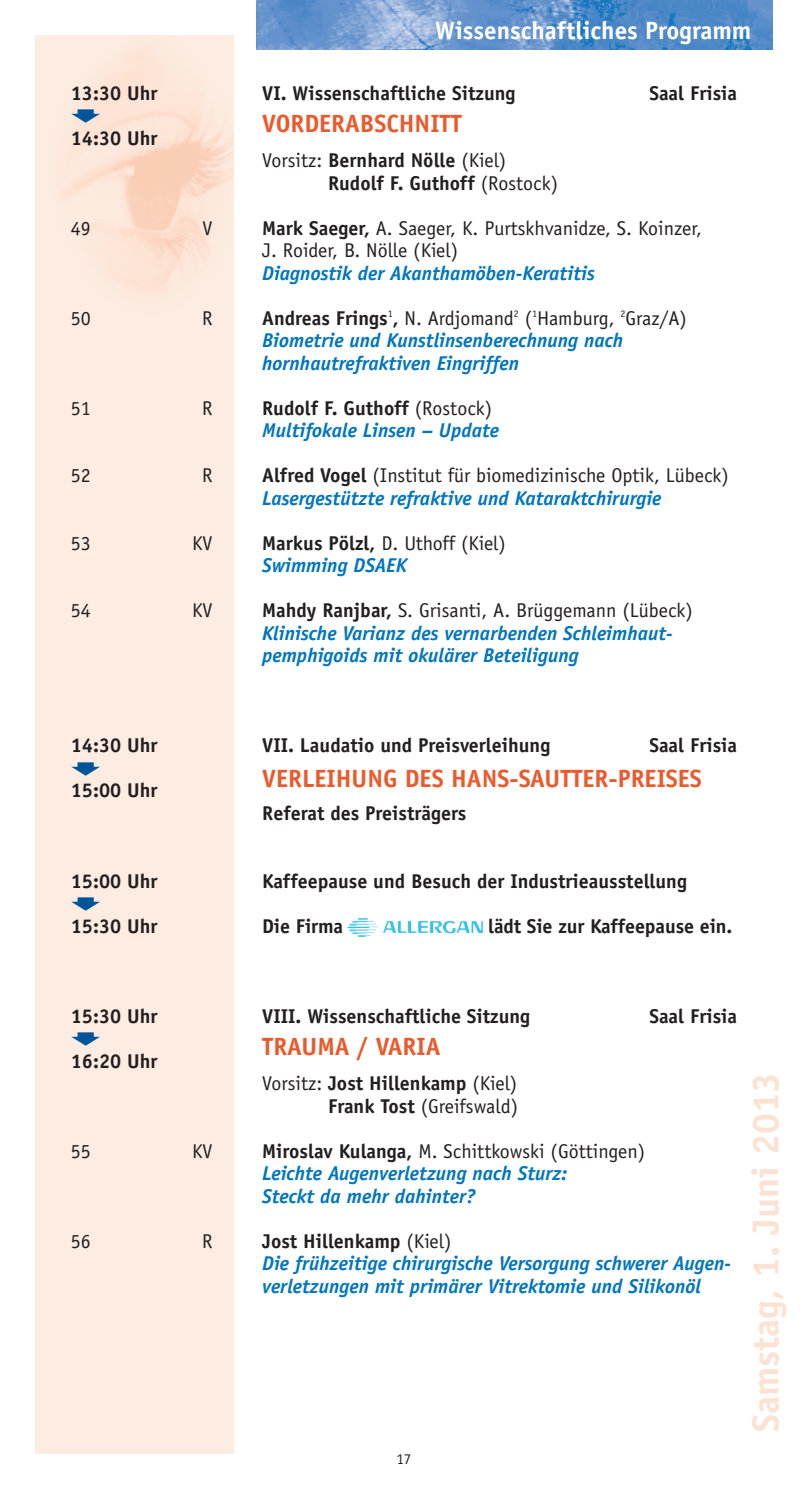
<style>
.page{position:relative;width:808px;height:1489px;background:#fff}
.page>*{position:absolute;margin:0;border:0;box-sizing:border-box;transform-origin:0 0}
.t1{font:700 37.5px "Officina Sans";color:#fce2d3}
.t2{font:30px "European Pi Four";color:#015497}
.t3{font:700 25px "Officina Sans";color:#e95b2d}
.t4{font:700 25px "Officina Sans";color:#fff}
.t5{font:italic 700 20px/22.5px "Officina Sans";color:#0075bd}
.t6{font:700 20px/22.5px "Officina Sans";color:#231f20}
.t7{font:20px/22.5px "Officina Sans";color:#231f20}
.t8{font:15px "Officina Sans";color:#231f20}
.s1{font-weight:400}
.s2{font-weight:700}
.s3{font-style:normal;color:#231f20}
.s4{font-weight:400;font-style:normal;color:#231f20}
.s5{font-weight:700;font-style:italic;color:#0075bd}
</style>
<div class="page">
<img style="left:257px;top:0;width:515px;height:50px">
<div style="left:35px;top:35px;width:199px;height:1418px;background:#fcece1"></div>
<img style="left:63px;top:50px;width:171px;height:243px">
<img style="left:352px;top:918px;width:104px;height:15px">
<p class="t4" style="left:435px;top:21px;width:318px">Wissenschaftliches Programm</p>
<p class="t6" style="left:71px;top:83px;width:88px">13:30 Uhr</p>
<p class="t6" style="left:262px;top:83px;width:255px">VI. Wissenschaftliche Sitzung</p>
<p class="t6" style="left:649px;top:83px;width:89px">Saal Frisia</p>
<h2 class="t2" style="left:71px;top:92px;width:32px">-</h2>
<p class="t3" style="left:262px;top:114px;width:201px">VORDERABSCHNITT</p>
<p class="t6" style="left:71px;top:128px;width:88px">14:30 Uhr</p>
<p class="t6" style="left:328px;top:151px;width:231px;text-indent:-66px"><span class="s1">Vorsitz:</span> Bernhard Nölle <span class="s1">(Kiel)<br></span>Rudolf F. Guthoff <span class="s1">(Rostock)</span></p>
<p class="t7" style="left:71px;top:218px;width:22px">49</p>
<p class="t7" style="left:203px;top:218px;width:11px">V</p>
<p class="t7" style="left:262px;top:218px;width:441px"><span class="s2">Mark Saeger,</span> A. Saeger, K. Purtskhvanidze, S. Koinzer,<br>J. Roider, B. Nölle (Kiel)</p>
<p class="t5" style="left:262px;top:263px;width:334px">Diagnostik der Akanthamöben-Keratitis</p>
<p class="t7" style="left:71px;top:308px;width:22px">50</p>
<p class="t7" style="left:202px;top:308px;width:12px">R</p>
<p class="t5" style="left:262px;top:308px;width:426px"><span class="s3">Andreas Frings</span><sup>1</sup><span class="s3">,</span> <span class="s4">N. Ardjomand</span><sup>2</sup> <span class="s4">(</span><sup>1</sup><span class="s4">Hamburg,</span> <sup>2</sup><span class="s4">Graz/A)<br></span>Biometrie und Kunstlinsenberechnung nach hornhautrefraktiven Eingriffen</p>
<p class="t7" style="left:71px;top:398px;width:21px">51</p>
<p class="t7" style="left:202px;top:398px;width:12px">R</p>
<p class="t5" style="left:262px;top:398px;width:239px"><span class="s3">Rudolf F. Guthoff</span> <span class="s4">(Rostock)<br></span>Multifokale Linsen – Update</p>
<p class="t7" style="left:71px;top:466px;width:21px">52</p>
<p class="t7" style="left:202px;top:466px;width:12px">R</p>
<p class="t5" style="left:262px;top:466px;width:468px"><span class="s3">Alfred Vogel</span> <span class="s4">(Institut für biomedizinische Optik, Lübeck)<br></span>Lasergestützte refraktive und Kataraktchirurgie</p>
<p class="t7" style="left:71px;top:533px;width:21px">53</p>
<p class="t7" style="left:192px;top:533px;width:22px">KV</p>
<p class="t7" style="left:262px;top:533px;width:245px"><span class="s2">Markus Pölzl,</span> D. Uthoff (Kiel)<br><span class="s5">Swimming DSAEK</span></p>
<p class="t7" style="left:71px;top:601px;width:21px">54</p>
<p class="t7" style="left:192px;top:601px;width:22px">KV</p>
<p class="t5" style="left:262px;top:601px;width:432px"><span class="s3">Mahdy Ranjbar,</span> <span class="s4">S. Grisanti, A. Brüggemann (Lübeck)<br></span>Klinische Varianz des vernarbenden Schleimhaut&shy;pemphigoids mit okulärer Beteiligung</p>
<p class="t6" style="left:71px;top:736px;width:88px">14:30 Uhr</p>
<p class="t6" style="left:262px;top:736px;width:290px">VII. Laudatio und Preisverleihung</p>
<p class="t6" style="left:649px;top:736px;width:89px">Saal Frisia</p>
<h2 class="t2" style="left:71px;top:745px;width:32px">-</h2>
<p class="t3" style="left:262px;top:769px;width:441px">VERLEIHUNG DES HANS-SAUTTER-PREISES</p>
<p class="t6" style="left:71px;top:781px;width:88px">15:00 Uhr</p>
<p class="t6" style="left:262px;top:803px;width:206px">Referat des Preisträgers</p>
<p class="t6" style="left:71px;top:871px;width:88px">15:00 Uhr</p>
<p class="t6" style="left:262px;top:871px;width:426px">Kaffeepause und Besuch der Industrieausstellung</p>
<h2 class="t2" style="left:71px;top:880px;width:32px">-</h2>
<p class="t6" style="left:71px;top:916px;width:88px">15:30 Uhr</p>
<p class="t6" style="left:262px;top:916px;width:82px">Die Firma</p>
<p class="t6" style="left:488px;top:916px;width:246px">lädt Sie zur Kaffeepause ein.</p>
<p class="t6" style="left:71px;top:1006px;width:88px">15:30 Uhr</p>
<p class="t6" style="left:262px;top:1006px;width:270px">VIII. Wissenschaftliche Sitzung</p>
<p class="t6" style="left:649px;top:1006px;width:89px">Saal Frisia</p>
<h2 class="t2" style="left:71px;top:1015px;width:32px">-</h2>
<p class="t3" style="left:262px;top:1037px;width:180px">TRAUMA / VARIA</p>
<p class="t6" style="left:71px;top:1051px;width:88px">16:20 Uhr</p>
<p class="t7" style="left:262px;top:1073px;width:257px;text-align:right">Vorsitz: <span class="s2">Jost Hillenkamp</span> (Kiel)<br><span class="s2">Frank Tost</span> (Greifswald)</p>
<p class="t7" style="left:71px;top:1141px;width:22px">55</p>
<p class="t7" style="left:192px;top:1141px;width:22px">KV</p>
<p class="t5" style="left:262px;top:1141px;width:384px"><span class="s3">Miroslav Kulanga,</span> <span class="s4">M. Schittkowski (Göttingen)<br></span>Leichte Augenverletzung nach Sturz:<br>Steckt da mehr dahinter?</p>
<p class="t7" style="left:71px;top:1231px;width:22px">56</p>
<p class="t7" style="left:202px;top:1231px;width:12px">R</p>
<p class="t5" style="left:262px;top:1231px;width:470px"><span class="s3">Jost Hillenkamp</span> <span class="s4">(Kiel)<br></span>Die frühzeitige chirurgische Versorgung schwerer Augen&shy;verletzungen mit primärer Vitrektomie und Silikonöl</p>
<p class="t8" style="left:396px;top:1453px;width:16px">17</p>
<h1 class="t1" style="left:751px;top:1431px;width:362px;rotate:-90deg">Samstag, 1. Juni 2013</h1>
</div>
